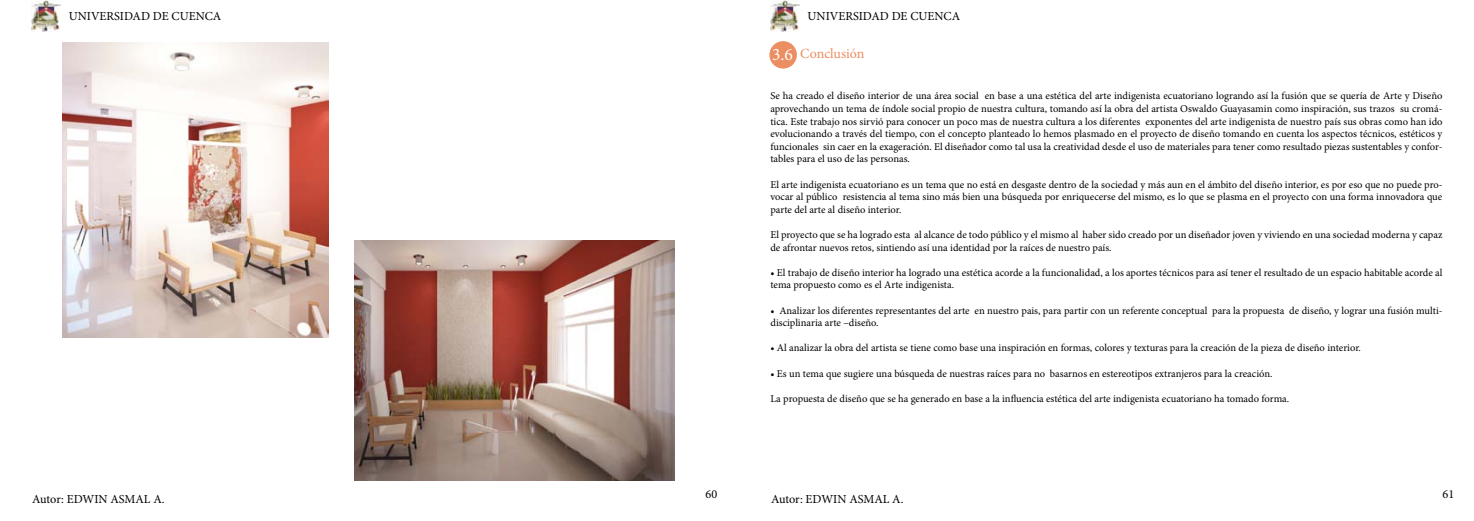
<style>
.page{position:relative;width:1474px;height:521px;background:#fff}
.page>*{position:absolute;margin:0;border:0;box-sizing:border-box;transform-origin:0 0}
.t1{font:17.5px "Minion Pro";color:#fff}
.t2{font:14px "Minion Pro";letter-spacing:-.005em;color:#eb8e62}
.t3{font:12.25px "Minion Pro";color:#000}
.t4{font:10.5px/12.6px "Minion Pro";color:#000}
</style>
<div class="page">
<img style="left:62px;top:42px;width:267px;height:295px">
<img style="left:354px;top:241px;width:320px;height:240px">
<div style="left:770px;top:42px;width:26px;height:26px;background:#eb8e62;border-radius:50%"></div>
<div style="left:769px;top:41px;width:27px;height:28px;border:1px solid #eb8e62;border-radius:50%"></div>
<img style="left:32px;top:0;width:29px;height:32px">
<img style="left:770px;top:0;width:29px;height:32px">
<p class="t3" style="left:69px;top:8px;width:154px">UNIVERSIDAD DE CUENCA</p>
<p class="t3" style="left:32px;top:491px;width:134px">Autor: EDWIN ASMAL A.</p>
<p class="t3" style="left:705px;top:486px;width:13px">60</p>
<p class="t3" style="left:807px;top:8px;width:154px">UNIVERSIDAD DE CUENCA</p>
<h2 class="t2" style="left:800px;top:45px;width:66px">Conclusión</h2>
<h1 class="t1" style="left:772px;top:43px;width:22px">3.6</h1>
<p class="t4" style="left:770px;top:90px;width:673px;text-align:justify">Se ha creado el diseño interior de una área social en base a una estética del arte indigenista ecuatoriano logrando así la fusión que se quería de Arte y Diseño aprovechando un tema de índole social propio de nuestra cultura, tomando así la obra del artista Oswaldo Guayasamin como inspiración, sus trazos su cromá&shy;tica. Este trabajo nos sirvió para conocer un poco mas de nuestra cultura a los diferentes exponentes del arte indigenista de nuestro país sus obras como han ido evolucionando a través del tiempo, con el concepto planteado lo hemos plasmado en el proyecto de diseño tomando en cuenta los aspectos técnicos, estéticos y funcionales sin caer en la exageración. El diseñador como tal usa la creatividad desde el uso de materiales para tener como resultado piezas sustentables y confor&shy;tables para el uso de las personas.</p>
<p class="t4" style="left:770px;top:178px;width:673px;text-align:justify">El arte indigenista ecuatoriano es un tema que no está en desgaste dentro de la sociedad y más aun en el ámbito del diseño interior, es por eso que no puede pro&shy;vocar al público resistencia al tema sino más bien una búsqueda por enriquecerse del mismo, es lo que se plasma en el proyecto con una forma innovadora que parte del arte al diseño interior.</p>
<p class="t4" style="left:770px;top:228px;width:673px">El proyecto que se ha logrado esta al alcance de todo público y el mismo al haber sido creado por un diseñador joven y viviendo en una sociedad moderna y capaz de afrontar nuevos retos, sintiendo así una identidad por la raíces de nuestro país.</p>
<p class="t4" style="left:770px;top:266px;width:673px">• El trabajo de diseño interior ha logrado una estética acorde a la funcionalidad, a los aportes técnicos para así tener el resultado de un espacio habitable acorde al tema propuesto como es el Arte indigenista.</p>
<p class="t4" style="left:770px;top:304px;width:673px">• Analizar los diferentes representantes del arte en nuestro pais, para partir con un referente conceptual para la propuesta de diseño, y lograr una fusión multi&shy;disciplinaria arte –diseño.</p>
<p class="t4" style="left:770px;top:342px;width:592px">• Al analizar la obra del artista se tiene como base una inspiración en formas, colores y texturas para la creación de la pieza de diseño interior.</p>
<p class="t4" style="left:770px;top:367px;width:503px">• Es un tema que sugiere una búsqueda de nuestras raíces para no basarnos en estereotipos extranjeros para la creación.</p>
<p class="t4" style="left:770px;top:392px;width:520px">La propuesta de diseño que se ha generado en base a la influencia estética del arte indigenista ecuatoriano ha tomado forma.</p>
<p class="t3" style="left:771px;top:491px;width:134px">Autor: EDWIN ASMAL A.</p>
<p class="t3" style="left:1442px;top:486px;width:13px">61</p>
</div>
